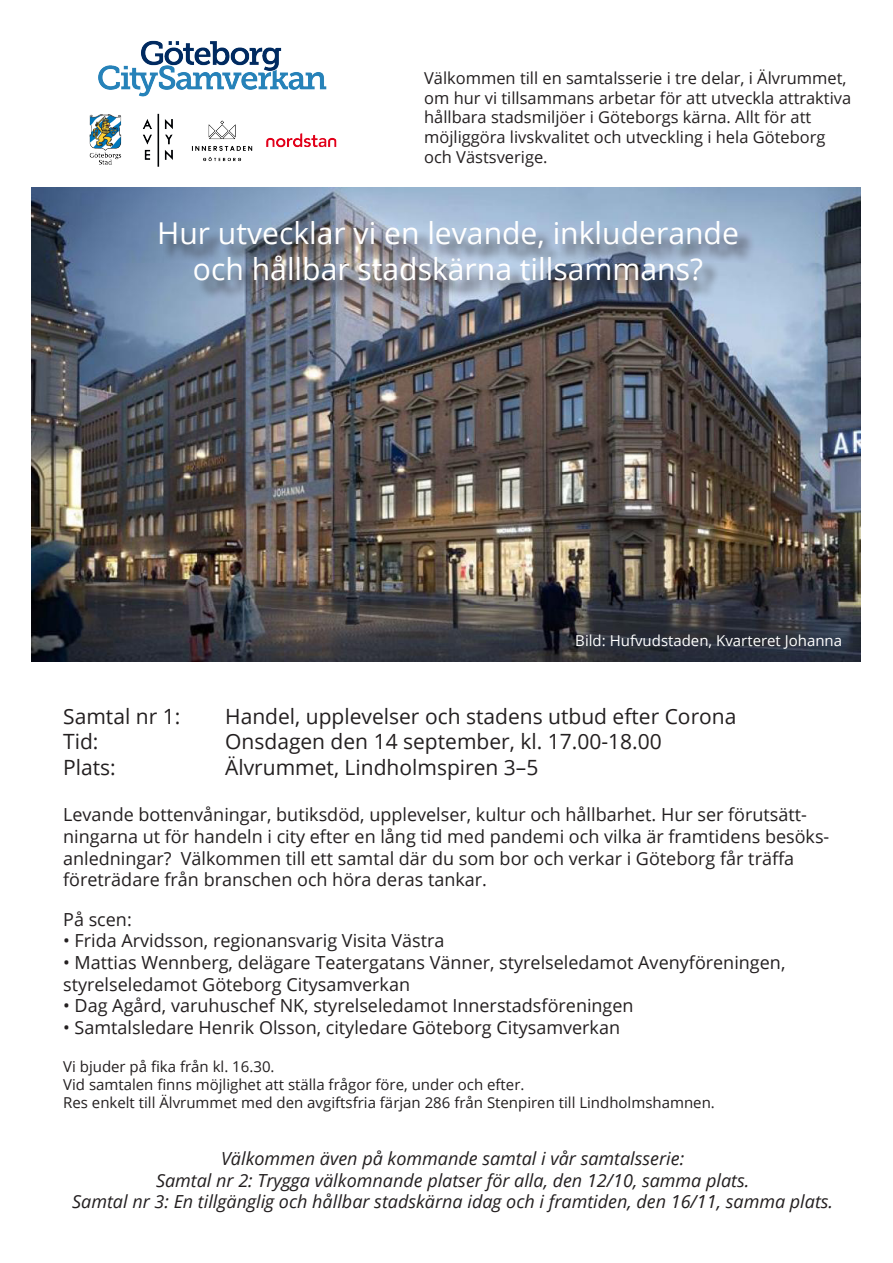
<style>
.page{position:relative;width:893px;height:1263px;background:#fff}
.page>*{position:absolute;margin:0;border:0;box-sizing:border-box;transform-origin:0 0}
.t1{font:30.15px "Open Sans";color:#fff}
.t2{font:21px "Open Sans";color:#231f20}
.t3{font:18px/21.6px "Open Sans";color:#231f20}
.t4{font:italic 18px "Open Sans";color:#231f20}
.t5{font:16.5px/19.8px "Open Sans";color:#231f20}
.t6{font:15px "Open Sans";color:#231f20}
.t7{font:15px "Open Sans";color:#fff}
</style>
<div class="page">
<img style="left:32px;top:188px;width:828px;height:473px">
<div style="left:162px;top:224px;width:594px;height:76px;background:#231f20;opacity:.75"></div>
<img style="left:89px;top:40px;width:248px;height:127px">
<p class="t5" style="left:424px;top:67px;width:429px">Välkommen till en samtalsserie i tre delar, i Älvrummet, om hur vi tillsammans arbetar för att utveckla attraktiva hållbara stadsmiljöer i Göteborgs kärna. Allt för att</p>
<p class="t5" style="left:424px;top:127px;width:403px">möjliggöra livskvalitet och utveckling i hela Göteborg</p>
<p class="t5" style="left:424px;top:146px;width:125px">och Västsverige.</p>
<p class="t1" style="left:157px;top:213px;width:583px">Hur utvecklar vi en levande, inkluderande</p>
<p class="t1" style="left:193px;top:249px;width:512px">och hållbar stadskärna tillsammans?</p>
<p class="t7" style="left:575px;top:630px;width:268px">Bild: Hufvudstaden, Kvarteret Johanna</p>
<p class="t2" style="left:63px;top:702px;width:119px">Samtal nr 1:</p>
<p class="t2" style="left:225px;top:702px;width:513px">Handel, upplevelser och stadens utbud efter Corona</p>
<p class="t2" style="left:63px;top:727px;width:37px">Tid:</p>
<p class="t2" style="left:225px;top:727px;width:438px">Onsdagen den 14 september, kl. 17.00-18.00</p>
<p class="t2" style="left:63px;top:752px;width:54px">Plats:</p>
<p class="t2" style="left:225px;top:752px;width:315px">Älvrummet, Lindholmspiren 3–5</p>
<p class="t3" style="left:63px;top:803px;width:768px">Levande bottenvåningar, butiksdöd, upplevelser, kultur och hållbarhet. Hur ser förutsätt&shy;ningarna ut för handeln i city efter en lång tid med pandemi och vilka är framtidens besöks&shy;anledningar? Välkommen till ett samtal där du som bor och verkar i Göteborg får träffa företrädare från branschen och höra deras tankar.</p>
<p class="t3" style="left:63px;top:908px;width:70px">På scen:</p>
<p class="t3" style="left:63px;top:929px;width:383px">• Frida Arvidsson, regionansvarig Visita Västra</p>
<p class="t3" style="left:63px;top:951px;width:724px">• Mattias Wennberg, delägare Teatergatans Vänner, styrelseledamot Avenyföreningen, styrelseledamot Göteborg Citysamverkan</p>
<p class="t3" style="left:63px;top:994px;width:572px">• Dag Agård, varuhuschef NK, styrelseledamot Innerstadsföreningen</p>
<p class="t3" style="left:63px;top:1016px;width:558px">• Samtalsledare Henrik Olsson, cityledare Göteborg Citysamverkan</p>
<p class="t6" style="left:63px;top:1056px;width:213px">Vi bjuder på fika från kl. 16.30.</p>
<p class="t6" style="left:63px;top:1074px;width:463px">Vid samtalen finns möjlighet att ställa frågor före, under och efter.</p>
<p class="t6" style="left:63px;top:1092px;width:653px">Res enkelt till Älvrummet med den avgiftsfria färjan 286 från Stenpiren till Lindholmshamnen.</p>
<p class="t4" style="left:221px;top:1146px;width:465px">Välkommen även på kommande samtal i vår samtalsserie:</p>
<p class="t4" style="left:156px;top:1168px;width:595px">Samtal nr 2: Trygga välkomnande platser för alla, den 12/10, samma plats.</p>
<p class="t4" style="left:72px;top:1189px;width:762px">Samtal nr 3: En tillgänglig och hållbar stadskärna idag och i framtiden, den 16/11, samma plats.</p>
</div>
